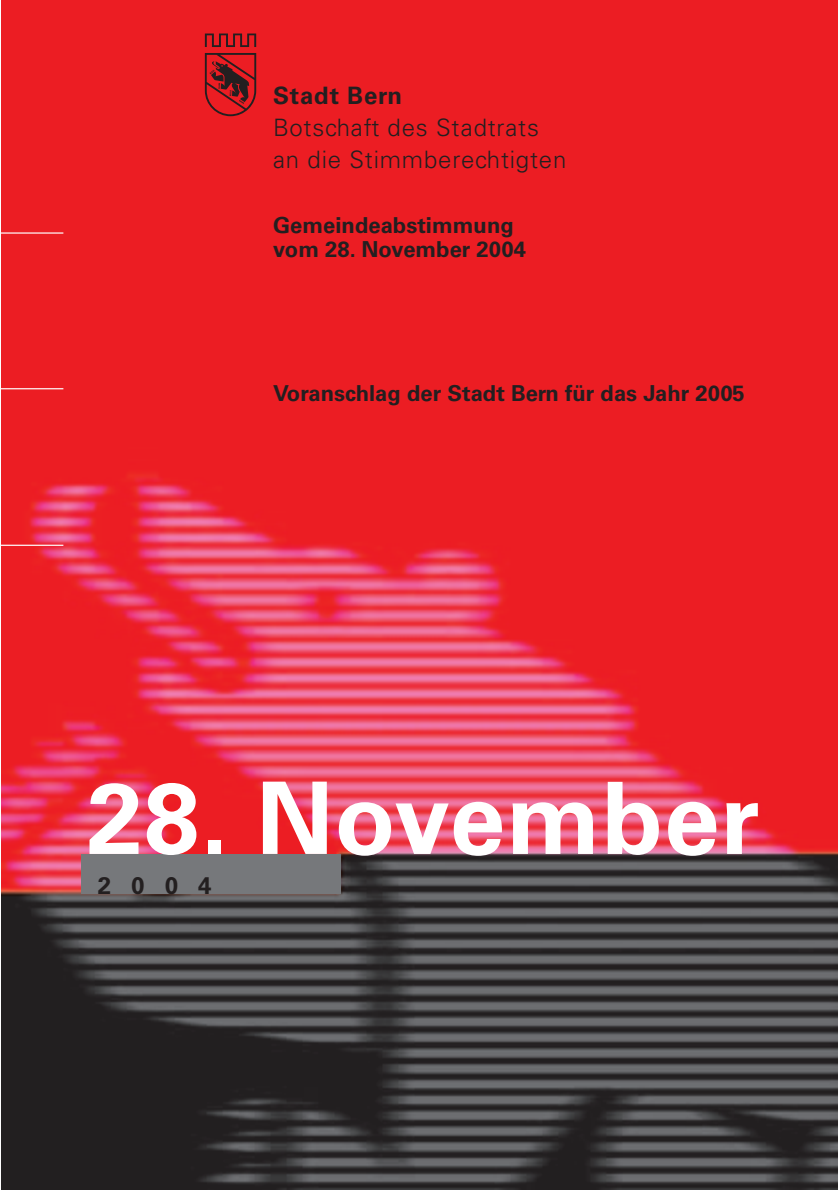
<style>
.page{position:relative;width:838px;height:1190px;background:#fff}
.page>*{position:absolute;margin:0;border:0;box-sizing:border-box;transform-origin:0 0}
.t1{font:700 100px "Univers";letter-spacing:.01em;color:#fff}
.t2{font:300 24px/32px "Univers";letter-spacing:.035em;color:#231f20}
.t3{font:700 24px "Univers";letter-spacing:.035em;color:#231f20}
.t4{font:700 22px/24px "Univers";color:#231f20}
</style>
<div class="page">
<img style="left:1px;top:0;width:837px;height:1190px">
<hr style="left:0;top:232px;width:63px;height:2px;background:#fff">
<hr style="left:0;top:388px;width:63px;height:1px;background:#fff">
<hr style="left:0;top:545px;width:63px;height:1px;background:#fff">
<div style="left:82px;top:854px;width:259px;height:40px;background:#76787b"></div>
<svg style="left:205px;top:34px;width:51px;height:13px"></svg>
<svg style="left:205px;top:53px;width:51px;height:63px;background:#a11d21"></svg>
<p class="t3" style="left:273px;top:87px;width:130px">Stadt Bern</p>
<p class="t2" style="left:273px;top:114px;width:295px">Botschaft des Stadtrats an die Stimmberechtigten</p>
<p class="t4" style="left:273px;top:215px;width:254px">Gemeindeabstimmung vom 28. November 2004</p>
<p class="t4" style="left:273px;top:383px;width:473px">Voranschlag der Stadt Bern für das Jahr 2005</p>
<h1 class="t1" style="left:87px;top:782px;width:674px">28. November</h1>
<p class="t3" style="left:98px;top:876px;width:115px">2004</p>
</div>
